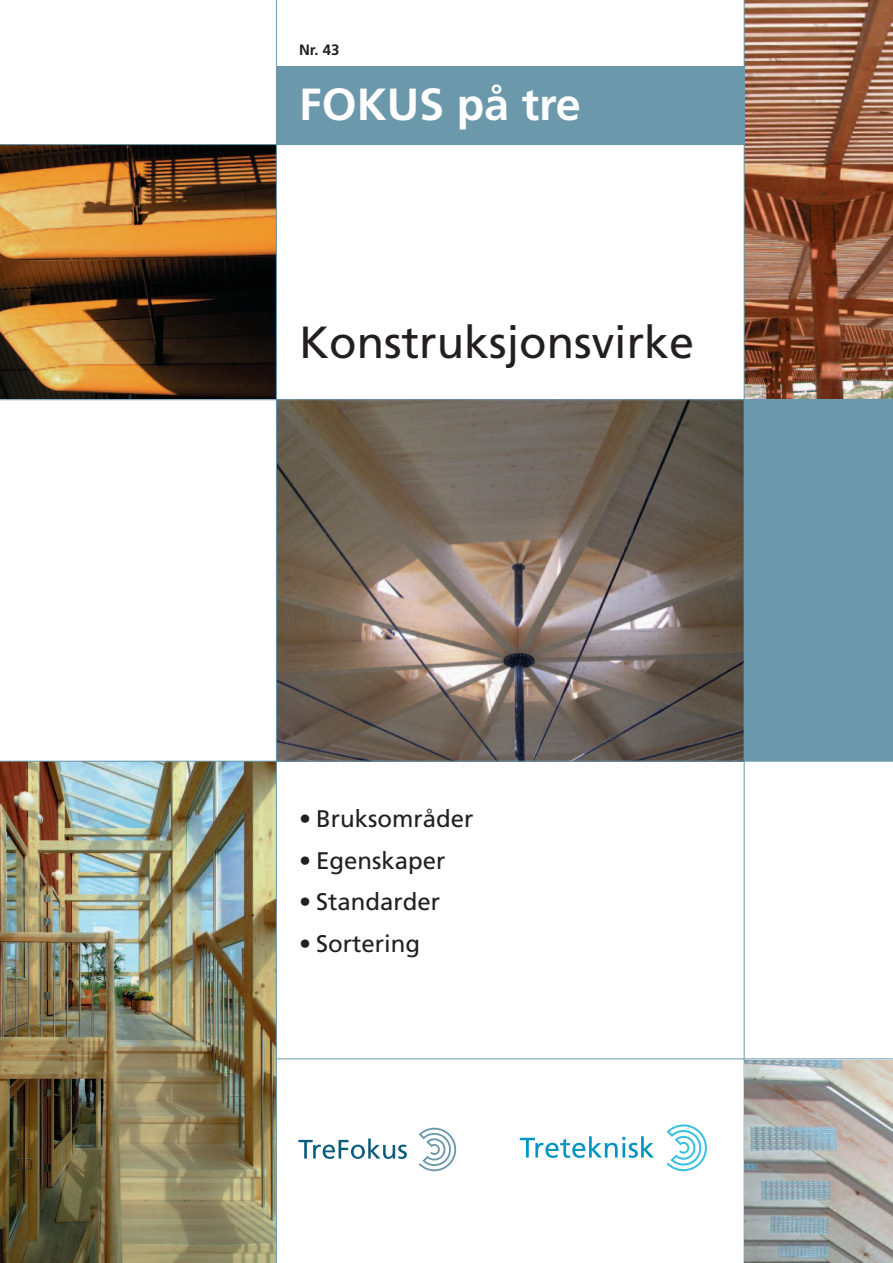
<style>
.page{position:relative;width:893px;height:1263px;background:#fff}
.page>*{position:absolute;margin:0;border:0;box-sizing:border-box;transform-origin:0 0}
.t1{font:45px "Frutiger";color:#231f20}
.t2{font:700 45px "Frutiger";color:#fff}
.t3{font:24px "Frutiger";color:#231f20}
.t4{font:700 15px "Frutiger";color:#231f20}
</style>
<div class="page">
<img style="left:745px;top:0;width:148px;height:399px">
<img style="left:0;top:145px;width:276px;height:254px">
<img style="left:277px;top:400px;width:467px;height:361px">
<div style="left:744px;top:400px;width:149px;height:361px;background:#6c98ac"></div>
<img style="left:0;top:762px;width:276px;height:501px">
<hr style="left:0;top:144px;width:744px;height:1px;background:#6c98ac">
<svg style="left:419px;top:1127px;width:37px;height:44px"></svg>
<svg style="left:298px;top:1138px;width:109px;height:21px"></svg>
<svg style="left:520px;top:1136px;width:134px;height:22px"></svg>
<svg style="left:667px;top:1124px;width:40px;height:47px"></svg>
<div style="left:277px;top:66px;width:468px;height:79px;background:#6c98ac"></div>
<hr style="left:276px;top:0;width:1px;height:1263px;background:#6c98ac">
<hr style="left:744px;top:0;width:1px;height:1263px;background:#6c98ac">
<hr style="left:0;top:761px;width:893px;height:1px;background:#6c98ac">
<hr style="left:276px;top:1058px;width:617px;height:1px;background:#6c98ac">
<img style="left:744px;top:1060px;width:149px;height:203px">
<hr style="left:0;top:399px;width:893px;height:1px;background:#6c98ac">
<p class="t4" style="left:299px;top:44px;width:42px">Nr. 43</p>
<h1 class="t2" style="left:299px;top:87px;width:283px">FOKUS på tre</h1>
<h1 class="t1" style="left:299px;top:325px;width:397px">Konstruksjonsvirke</h1>
<p class="t3" style="left:299px;top:809px;width:176px">• Bruksområder</p>
<p class="t3" style="left:299px;top:851px;width:148px">• Egenskaper</p>
<p class="t3" style="left:299px;top:892px;width:143px">• Standarder</p>
<p class="t3" style="left:299px;top:934px;width:123px">• Sortering</p>
</div>
